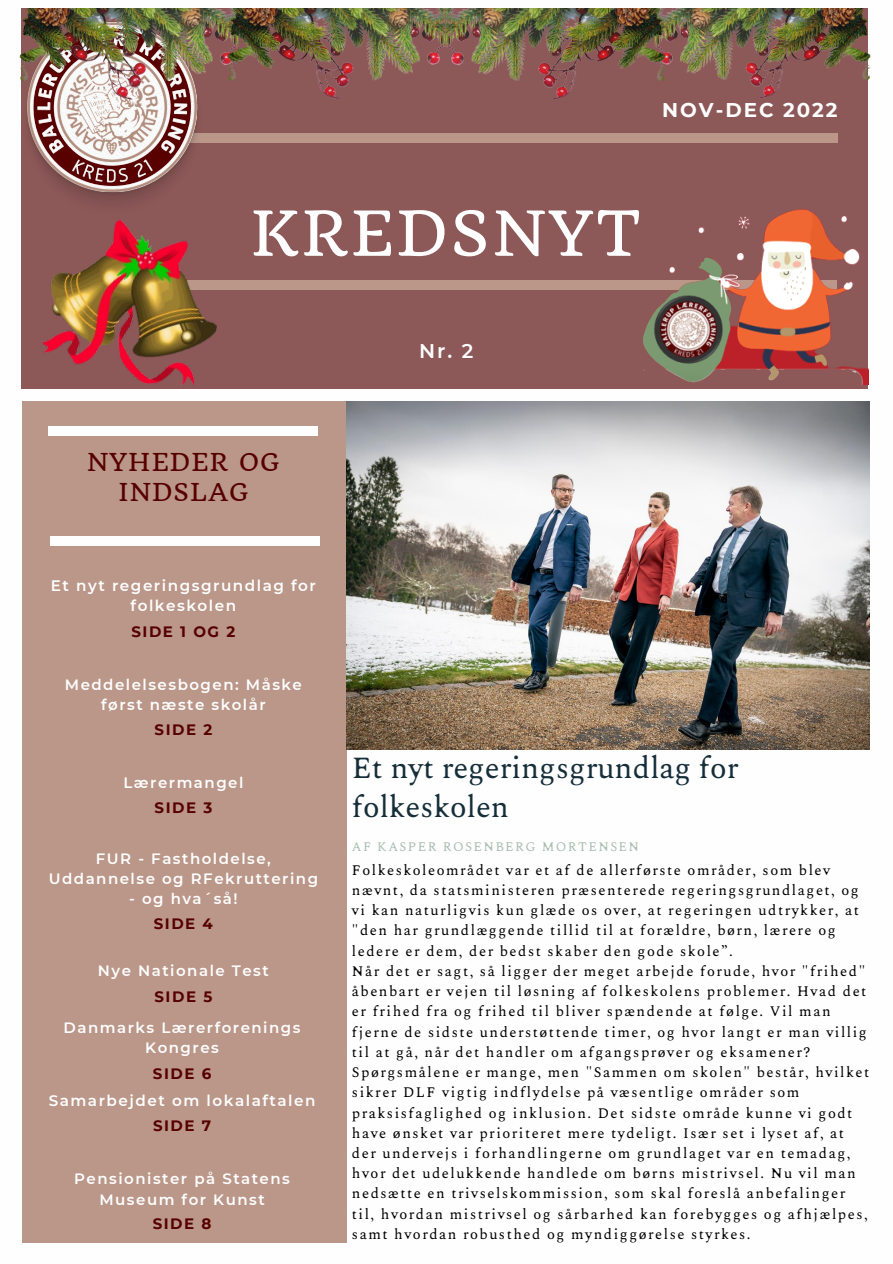
<style>
.page{position:relative;width:893px;height:1264px;background:#fff}
.page>*{position:absolute;margin:0;border:0;box-sizing:border-box;transform-origin:0 0}
.t1{font:60.45px "Quando";letter-spacing:.05em;color:#fefefe}
.t2{font:31.5px/39.3px "Karoll Round";color:#152e39}
.t3{font:24px/30.3px "Quando";letter-spacing:.05em;color:#580000;text-align:center}
.t4{font:700 19.8px "Montserrat";letter-spacing:.1em;color:#fefefe}
.t5{font:600 19.8px "Montserrat";color:#fefefe}
.t6{font:600 15.15px/20.2px "Montserrat";letter-spacing:.1em;color:#fefefe;text-align:center}
.t7{font:15px/20.2px "Karoll Round";letter-spacing:.1em;color:#000}
.t8{font:600 15px/20.2px "Montserrat";letter-spacing:.1em;color:#fefefe;text-align:center}
.t9{font:700 15px "Montserrat";letter-spacing:.1em;color:#580000}
.t10{font:13.5px "Karoll Round";letter-spacing:.1em;color:#aabeb3}
</style>
<div class="page">
<div style="left:21px;top:8px;width:847px;height:380px;background:#8d5858"></div>
<div style="left:23px;top:401px;width:323px;height:841px;background:#ba9789"></div>
<img style="left:72px;top:191px;width:81px;height:11px">
<div style="left:54px;top:280px;width:782px;height:9px;background:#ba9789"></div>
<div style="left:48px;top:426px;width:270px;height:9px;background:#fefefe"></div>
<div style="left:50px;top:537px;width:269px;height:9px;background:#fefefe"></div>
<img style="left:346px;top:402px;width:523px;height:347px">
<img style="left:40px;top:160px;width:145px;height:31px">
<img style="left:674px;top:8px;width:197px;height:135px">
<img style="left:19px;top:8px;width:199px;height:152px">
<img style="left:446px;top:8px;width:228px;height:135px">
<img style="left:218px;top:8px;width:228px;height:135px">
<img style="left:643px;top:209px;width:225px;height:175px">
<img style="left:28px;top:220px;width:212px;height:169px">
<h3 class="t4" style="left:662px;top:98px;width:177px">NOV-DEC 2022</h3>
<h1 class="t1" style="left:250px;top:196px;width:392px">KREDSNYT</h1>
<h3 class="t5" style="left:419px;top:338px;width:56px">Nr. 2</h3>
<h3 class="t3" style="left:87px;top:447px;width:194px">NYHEDER OG<br>INDSLAG</h3>
<p class="t6" style="left:51px;top:575px;width:267px">Et nyt regeringsgrundlag for folkeskolen</p>
<p class="t9" style="left:131px;top:622px;width:105px">SIDE 1 OG 2</p>
<p class="t8" style="left:65px;top:674px;width:238px">Meddelelsesbogen: Måske først næste skolår</p>
<p class="t9" style="left:154px;top:720px;width:59px">SIDE 2</p>
<p class="t8" style="left:123px;top:772px;width:121px">Lærermangel</p>
<p class="t9" style="left:154px;top:798px;width:59px">SIDE 3</p>
<p class="t8" style="left:49px;top:848px;width:271px">FUR - Fastholdelse,<br>Uddannelse og RFekruttering</p>
<p class="t8" style="left:129px;top:888px;width:110px">- og hva´så!</p>
<p class="t9" style="left:154px;top:914px;width:61px">SIDE 4</p>
<p class="t8" style="left:98px;top:960px;width:172px">Nye Nationale Test</p>
<p class="t9" style="left:154px;top:987px;width:59px">SIDE 5</p>
<p class="t8" style="left:64px;top:1017px;width:238px">Danmarks Lærerforenings<br>Kongres</p>
<p class="t9" style="left:153px;top:1064px;width:60px">SIDE 6</p>
<p class="t6" style="left:49px;top:1089px;width:268px">Samarbejdet om lokalaftalen</p>
<p class="t9" style="left:153px;top:1116px;width:60px">SIDE 7</p>
<p class="t8" style="left:74px;top:1168px;width:217px">Pensionister på Statens<br>Museum for Kunst</p>
<p class="t9" style="left:153px;top:1214px;width:60px">SIDE 8</p>
<h2 class="t2" style="left:352px;top:747px;width:388px">Et nyt regeringsgrundlag for folkeskolen</h2>
<p class="t10" style="left:352px;top:838px;width:289px">AF KASPER ROSENBERG MORTENSEN</p>
<p class="t7" style="left:352px;top:859px;width:519px">Folkeskoleområdet var et af de allerførste områder, som blev nævnt, da statsministeren præsenterede regeringsgrundlaget, og vi kan naturligvis kun glæde os over, at regeringen udtrykker, at "den har grundlæggende tillid til at forældre, børn, lærere og ledere er dem, der bedst skaber den gode skole”.<br>Når det er sagt, så ligger der meget arbejde forude, hvor "frihed" åbenbart er vejen til løsning af folkeskolens problemer. Hvad det er frihed fra og frihed til bliver spændende at følge. Vil man fjerne de sidste understøttende timer, og hvor langt er man villig til at gå, når det handler om afgangsprøver og eksamener?<br>Spørgsmålene er mange, men "Sammen om skolen" består, hvilket sikrer DLF vigtig indflydelse på væsentlige områder som praksisfaglighed og inklusion. Det sidste område kunne vi godt have ønsket var prioriteret mere tydeligt. Især set i lyset af, at der undervejs i forhandlingerne om grundlaget var en temadag, hvor det udelukkende handlede om børns mistrivsel. Nu vil man nedsætte en trivselskommission, som skal foreslå anbefalinger til, hvordan mistrivsel og sårbarhed kan forebygges og afhjælpes, samt hvordan robusthed og myndiggørelse styrkes.</p>
</div>
